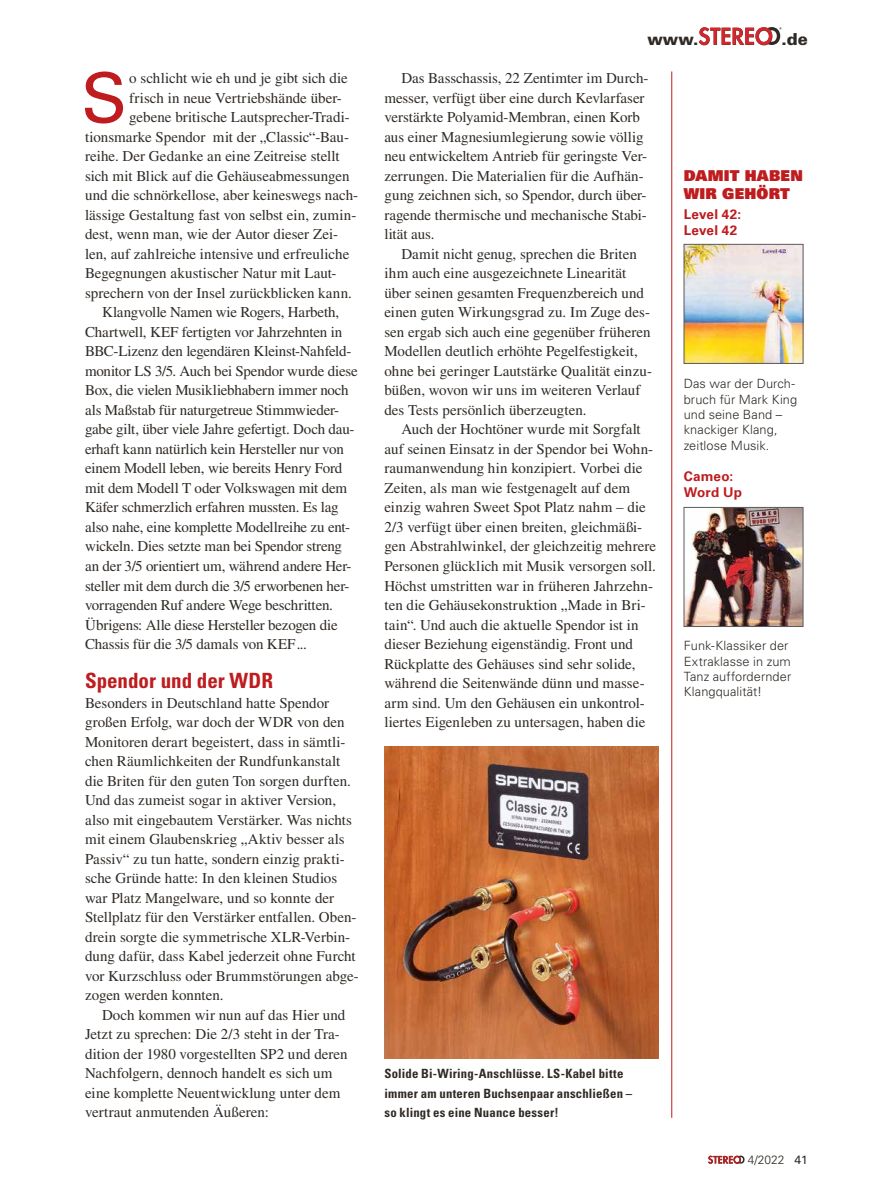
<style>
.page{position:relative;width:893px;height:1191px;background:#fff}
.page>*{position:absolute;margin:0;border:0;box-sizing:border-box;transform-origin:0 0}
.t1{font:69px "Univers LT Std";color:#be1c1e}
.t2{font:700 condensed 21px "Univers LT Std";color:#be1c1e}
.t3{font:900 16.5px "Univers LT Std";color:#2f2a25}
.t4{font:15px/19.5px "Times LT Std";color:#2f2a25}
.t5{font:15px/18px "Univers LT Std X Black";letter-spacing:.015em;color:#be1c1e}
.t6{font:700 13.5px/16.2px "Univers LT Std";letter-spacing:.015em;color:#be1c1e}
.t7{font:300 12.75px/15.3px "Univers LT Std";letter-spacing:.005em;color:#2f2a25}
.t8{font:700 condensed 12.75px/19.5px "Univers LT Std";letter-spacing:.015em;color:#2f2a25}
.t9{font:300 12px "Univers LT Std";color:#2f2a25}
.s1{font-weight:400}
</style>
<div class="page">
<svg style="left:708px;top:1155px;width:36px;height:8px"></svg>
<hr style="left:671px;top:71px;width:1px;height:1046px;background:#be1c1e">
<img style="left:384px;top:746px;width:274px;height:312px">
<img style="left:686px;top:509px;width:115px;height:116px">
<div style="left:684px;top:507px;width:119px;height:120px;border:1px solid #595c5e"></div>
<img style="left:686px;top:246px;width:115px;height:116px">
<div style="left:684px;top:244px;width:119px;height:120px;border:1px solid #595c5e"></div>
<svg style="left:699px;top:27px;width:83px;height:18px"></svg>
<h1 class="t1" style="left:81px;top:57px;width:48px">S</h1>
<p class="t4" style="left:129px;top:68px;width:220px">o schlicht wie eh und je gibt sich die</p>
<p class="t4" style="left:129px;top:88px;width:214px">frisch in neue Vertriebshände über-</p>
<p class="t4" style="left:129px;top:107px;width:222px">gebene britische Lautsprecher-Tradi-</p>
<p class="t4" style="left:85px;top:127px;width:265px">tionsmarke Spendor mit der „Classic“-Bau-</p>
<p class="t4" style="left:85px;top:146px;width:256px">reihe. Der Gedanke an eine Zeitreise stellt</p>
<p class="t4" style="left:85px;top:166px;width:266px">sich mit Blick auf die Gehäuseabmessungen</p>
<p class="t4" style="left:85px;top:185px;width:275px">und die schnörkellose, aber keineswegs nach-</p>
<p class="t4" style="left:85px;top:205px;width:273px">lässige Gestaltung fast von selbst ein, zumin-</p>
<p class="t4" style="left:85px;top:224px;width:254px">dest, wenn man, wie der Autor dieser Zei-</p>
<p class="t4" style="left:85px;top:244px;width:266px">len, auf zahlreiche intensive und erfreuliche</p>
<p class="t4" style="left:85px;top:263px;width:253px">Begegnungen akustischer Natur mit Laut-</p>
<p class="t4" style="left:85px;top:283px;width:268px">sprechern von der Insel zurückblicken kann.</p>
<p class="t4" style="left:102px;top:302px;width:239px">Klangvolle Namen wie Rogers, Harbeth,</p>
<p class="t4" style="left:85px;top:322px;width:259px">Chartwell, KEF fertigten vor Jahrzehnten in</p>
<p class="t4" style="left:85px;top:341px;width:268px">BBC-Lizenz den legendären Kleinst-Nahfeld-</p>
<p class="t4" style="left:85px;top:361px;width:274px">monitor LS 3/5. Auch bei Spendor wurde diese</p>
<p class="t4" style="left:85px;top:380px;width:265px">Box, die vielen Musikliebhabern immer noch</p>
<p class="t4" style="left:85px;top:400px;width:256px">als Maßstab für naturgetreue Stimmwieder-</p>
<p class="t4" style="left:85px;top:419px;width:271px">gabe gilt, über viele Jahre gefertigt. Doch dau-</p>
<p class="t4" style="left:85px;top:439px;width:260px">erhaft kann natürlich kein Hersteller nur von</p>
<p class="t4" style="left:85px;top:458px;width:259px">einem Modell leben, wie bereits Henry Ford</p>
<p class="t4" style="left:85px;top:478px;width:264px">mit dem Modell T oder Volkswagen mit dem</p>
<p class="t4" style="left:85px;top:497px;width:255px">Käfer schmerzlich erfahren mussten. Es lag</p>
<p class="t4" style="left:85px;top:517px;width:267px">also nahe, eine komplette Modellreihe zu ent-</p>
<p class="t4" style="left:85px;top:536px;width:259px">wickeln. Dies setzte man bei Spendor streng</p>
<p class="t4" style="left:85px;top:556px;width:268px">an der 3/5 orientiert um, während andere Her-</p>
<p class="t4" style="left:85px;top:575px;width:266px">steller mit dem durch die 3/5 erworbenen her-</p>
<p class="t4" style="left:85px;top:595px;width:249px">vorragenden Ruf andere Wege beschritten.</p>
<p class="t4" style="left:85px;top:614px;width:254px">Übrigens: Alle diese Hersteller bezogen die</p>
<p class="t4" style="left:85px;top:634px;width:223px">Chassis für die 3/5 damals von KEF...</p>
<h2 class="t2" style="left:85px;top:667px;width:190px">Spendor und der WDR</h2>
<p class="t4" style="left:85px;top:692px;width:275px">Besonders in Deutschland hatte Spendor großen Erfolg, war doch der WDR von den Monitoren derart begeistert, dass in sämtli&shy;chen Räumlichkeiten der Rundfunkanstalt die Briten für den guten Ton sorgen durften.<br>Und das zumeist sogar in aktiver Version, also mit eingebautem Verstärker. Was nichts mit einem Glaubenskrieg „Aktiv besser als Passiv“ zu tun hatte, sondern einzig prakti&shy;sche Gründe hatte: In den kleinen Studios war Platz Mangelware, und so konnte der Stellplatz für den Verstärker entfallen. Oben&shy;drein sorgte die symmetrische XLR-Verbin&shy;dung dafür, dass Kabel jederzeit ohne Furcht vor Kurzschluss oder Brummstörungen abge&shy;zogen werden konnten.</p>
<p class="t4" style="left:85px;top:1004px;width:264px;text-indent:17px">Doch kommen wir nun auf das Hier und Jetzt zu sprechen: Die 2/3 steht in der Tra&shy;dition der 1980 vorgestellten SP2 und deren Nachfolgern, dennoch handelt es sich um eine komplette Neuentwicklung unter dem vertraut anmutenden Äußeren:</p>
<p class="t3" style="left:647px;top:29px;width:53px">www.</p>
<p class="t3" style="left:781px;top:29px;width:28px">.de</p>
<p class="t4" style="left:384px;top:68px;width:266px;text-indent:17px">Das Basschassis, 22 Zentimter im Durch&shy;messer, verfügt über eine durch Kevlarfaser verstärkte Polyamid-Membran, einen Korb aus einer Magnesiumlegierung sowie völlig neu entwickeltem Antrieb für geringste Ver&shy;zerrungen. Die Materialien für die Aufhän&shy;gung zeichnen sich, so Spendor, durch über&shy;ragende thermische und mechanische Stabi&shy;lität aus.</p>
<p class="t4" style="left:384px;top:244px;width:269px;text-indent:17px">Damit nicht genug, sprechen die Briten ihm auch eine ausgezeichnete Linearität über seinen gesamten Frequenzbereich und einen guten Wirkungsgrad zu. Im Zuge des&shy;sen ergab sich auch eine gegenüber früheren Modellen deutlich erhöhte Pegelfestigkeit, ohne bei geringer Lautstärke Qualität einzu&shy;büßen, wovon wir uns im weiteren Verlauf des Tests persönlich überzeugten.</p>
<p class="t4" style="left:384px;top:419px;width:273px;text-indent:17px">Auch der Hochtöner wurde mit Sorgfalt auf seinen Einsatz in der Spendor bei Wohn&shy;raumanwendung hin konzipiert. Vorbei die Zeiten, als man wie festgenagelt auf dem einzig wahren Sweet Spot Platz nahm – die 2/3 verfügt über einen breiten, gleichmäßi&shy;gen Abstrahlwinkel, der gleichzeitig mehrere Personen glücklich mit Musik versorgen soll.<br>Höchst umstritten war in früheren Jahrzehn&shy;ten die Gehäusekonstruktion „Made in Bri&shy;tain“. Und auch die aktuelle Spendor ist in dieser Beziehung eigenständig. Front und Rückplatte des Gehäuses sind sehr solide, während die Seitenwände dünn und masse&shy;arm sind. Um den Gehäusen ein unkontrol&shy;liertes Eigenleben zu untersagen, haben die</p>
<p class="t5" style="left:684px;top:166px;width:121px">DAMIT HABEN<br>WIR GEHÖRT</p>
<p class="t6" style="left:684px;top:206px;width:59px">Level 42:<br>Level 42</p>
<p class="t7" style="left:684px;top:376px;width:115px">Das war der Durch&shy;bruch für Mark King und seine Band – knackiger Klang, zeitlose Musik.</p>
<p class="t6" style="left:684px;top:468px;width:60px">Cameo:<br>Word Up</p>
<p class="t7" style="left:684px;top:638px;width:109px">Funk-Klassiker der<br>Extraklasse in zum<br>Tanz auffordernder<br>Klangqualität!</p>
<p class="t8" style="left:384px;top:1063px;width:249px">Solide Bi-Wiring-Anschlüsse. LS-Kabel bitte immer am unteren Buchsenpaar anschließen – so klingt es eine Nuance besser!</p>
<p class="t9" style="left:748px;top:1152px;width:62px">4/2022 <span class="s1">41</span></p>
</div>
